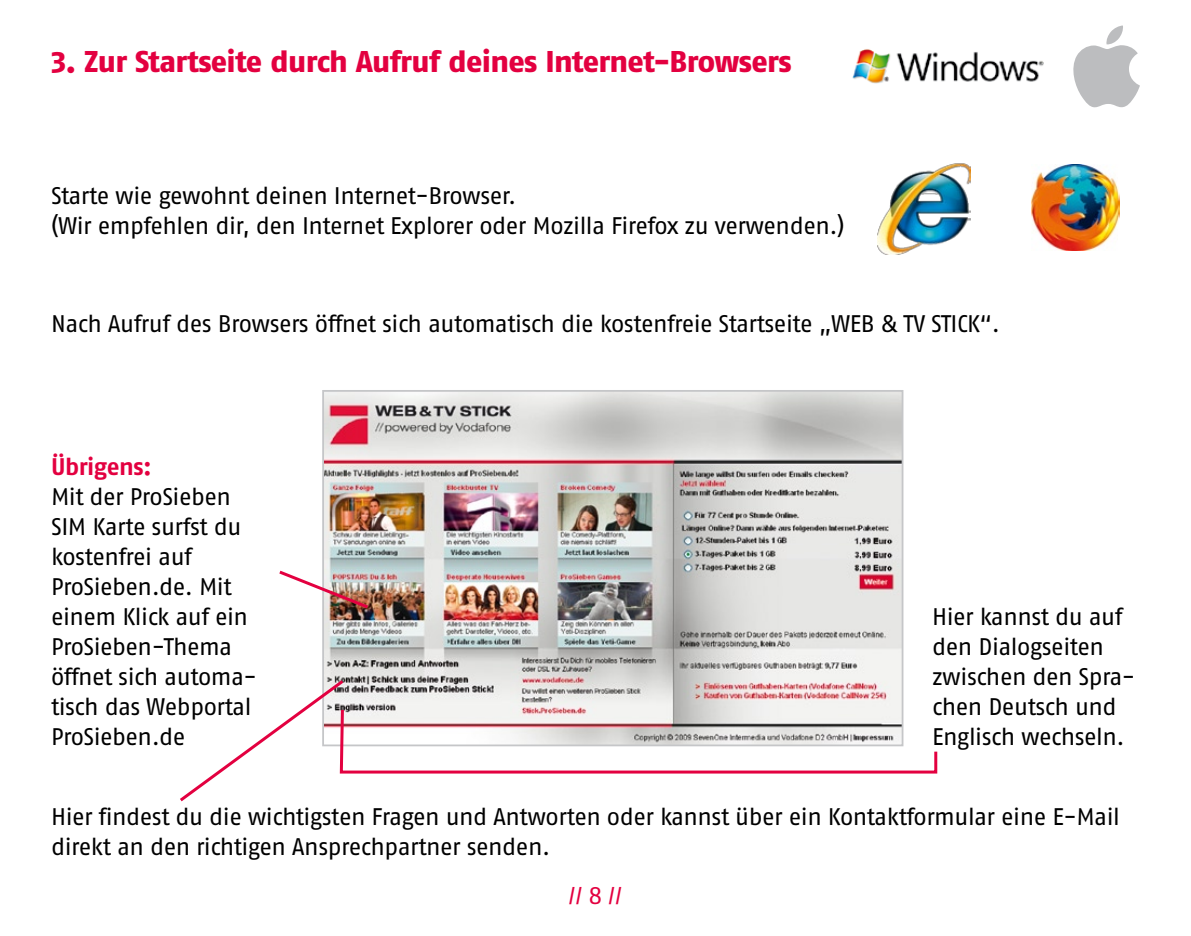
<style>
.page{position:relative;width:1191px;height:936px;background:#fff}
.page>*{position:absolute;margin:0;border:0;box-sizing:border-box;transform-origin:0 0}
.t1{font:30px "Fago No Exb Lf";letter-spacing:-.025em;color:#e30040}
.t2{font:24px/30px "Fago No Regular Tf";letter-spacing:-.025em;color:#000}
.t3{font:24px "Fago No Bold Lf";letter-spacing:-.02em;color:#e30040}
.t4{font:24px "Fago No Regular Tf";color:#e30040}
</style>
<div class="page">
<svg style="left:1073px;top:26px;width:67px;height:81px"></svg>
<img style="left:852px;top:49px;width:192px;height:35px">
<img style="left:325px;top:393px;width:575px;height:284px">
<img style="left:878px;top:163px;width:92px;height:91px">
<img style="left:1031px;top:164px;width:88px;height:86px">
<img style="left:279px;top:568px;width:92px;height:43px">
<svg style="left:180px;top:677px;width:758px;height:125px"></svg>
<p class="t1" style="left:51px;top:44px;width:742px">3. Zur Startseite durch Aufruf deines Internet-Browsers</p>
<p class="t2" style="left:51px;top:181px;width:795px">Starte wie gewohnt deinen Internet-Browser.<br>(Wir empfehlen dir, den Internet Explorer oder Mozilla Firefox zu verwenden.)</p>
<p class="t2" style="left:51px;top:308px;width:950px">Nach Aufruf des Browsers öffnet sich automatisch die kostenfreie Startseite „WEB &amp; TV STICK“.</p>
<p class="t3" style="left:51px;top:452px;width:102px">Übrigens:</p>
<p class="t2" style="left:51px;top:481px;width:207px">Mit der ProSieben<br>SIM Karte surfst du kostenfrei auf<br>ProSieben.de. Mit einem Klick auf ein<br>ProSieben-Thema öffnet sich automa&shy;tisch das Webportal<br>ProSieben.de</p>
<p class="t2" style="left:932px;top:601px;width:205px">Hier kannst du auf den Dialogseiten zwischen den Spra&shy;chen Deutsch und<br>Englisch wechseln.</p>
<p class="t2" style="left:51px;top:801px;width:1070px">Hier findest du die wichtigsten Fragen und Antworten oder kannst über ein Kontaktformular eine E-Mail direkt an den richtigen Ansprechpartner senden.</p>
<p class="t4" style="left:568px;top:882px;width:56px">// 8 //</p>
</div>
